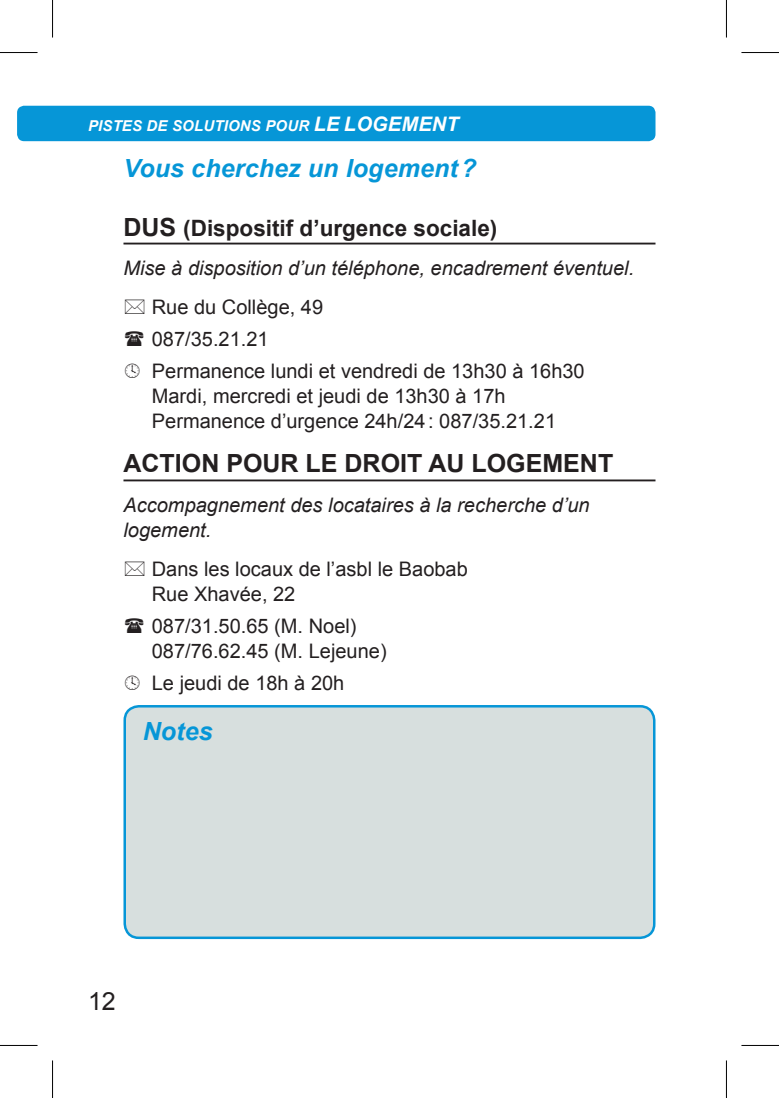
<style>
.page{position:relative;width:779px;height:1098px;background:#fff}
.page>*{position:absolute;margin:0;border:0;box-sizing:border-box;transform-origin:0 0}
.t1{font:italic 700 25px "Arial";letter-spacing:.005em;color:#0696d7}
.t2{font:700 25px "Arial";color:#231f20}
.t3{font:25px "Arial";color:#231f20}
.t4{font:700 22.5px "Arial";color:#231f20}
.t5{font:20px/25px "Arial";color:#231f20}
.t6{font:italic 20px/25px "Arial";color:#231f20}
.t7{font:italic 700 15px "Arial";letter-spacing:.01em;color:#fff}
.s1{font-size:20px}
.s2{font-size:25px}
</style>
<div class="page">
<div style="left:17px;top:106px;width:638px;height:35px;background:#0696d7;border-radius:7px"></div>
<div style="left:125px;top:706px;width:529px;height:231px;background:#d7dfde;border-radius:14px"></div>
<div style="left:123px;top:704px;width:532px;height:234px;border:2px solid #0696d7;border-radius:14px"></div>
<hr style="left:123px;top:242px;width:532px;height:2px;background:#231f20">
<hr style="left:123px;top:479px;width:532px;height:2px;background:#231f20">
<hr style="left:0;top:52px;width:38px;height:1px;background:#000">
<hr style="left:741px;top:52px;width:37px;height:1px;background:#000">
<hr style="left:0;top:1044px;width:38px;height:1px;background:#000">
<hr style="left:741px;top:1044px;width:37px;height:1px;background:#000">
<hr style="left:52px;top:0;width:1px;height:37px;background:#000">
<hr style="left:52px;top:1060px;width:1px;height:37px;background:#000">
<hr style="left:725px;top:0;width:1px;height:37px;background:#000">
<hr style="left:725px;top:1060px;width:1px;height:37px;background:#000">
<p class="t7" style="left:88px;top:116px;width:372px">pistes de solutions pour <span class="s1">le Logement</span></p>
<p class="t1" style="left:123px;top:152px;width:354px">Vous cherchez un logement?</p>
<p class="t4" style="left:123px;top:213px;width:375px"><span class="s2">DUS</span> (DISPOSITIF D’URGENCE SOCIALE)</p>
<p class="t6" style="left:123px;top:255px;width:512px">Mise à disposition d’un téléphone, encadrement éventuel.</p>
<p class="t5" style="left:152px;top:291px;width:434px;line-height:32px">Rue du Collège, 49<br>087/35.21.21<br>Permanence lundi et vendredi de 13h30 à 16h30</p>
<p class="t5" style="left:152px;top:384px;width:405px">Mardi, mercredi et jeudi de 13h30 à 17h<br>Permanence d’urgence 24h/24: 087/35.21.21</p>
<p class="t2" style="left:123px;top:447px;width:491px">ACTION POUR LE DROIT AU LOGEMENT</p>
<p class="t6" style="left:123px;top:492px;width:467px">Accompagnement des locataires à la recherche d’un logement.</p>
<p class="t5" style="left:152px;top:556px;width:317px">Dans les locaux de l’asbl le Baobab<br>Rue Xhavée, 22</p>
<p class="t5" style="left:152px;top:613px;width:236px">087/31.50.65 (M. Noel)<br>087/76.62.45 (M. Lejeune)</p>
<p class="t5" style="left:152px;top:670px;width:194px">Le jeudi de 18h à 20h</p>
<p class="t1" style="left:143px;top:714px;width:71px">Notes</p>
<p class="t3" style="left:88px;top:984px;width:29px">12</p>
</div>
